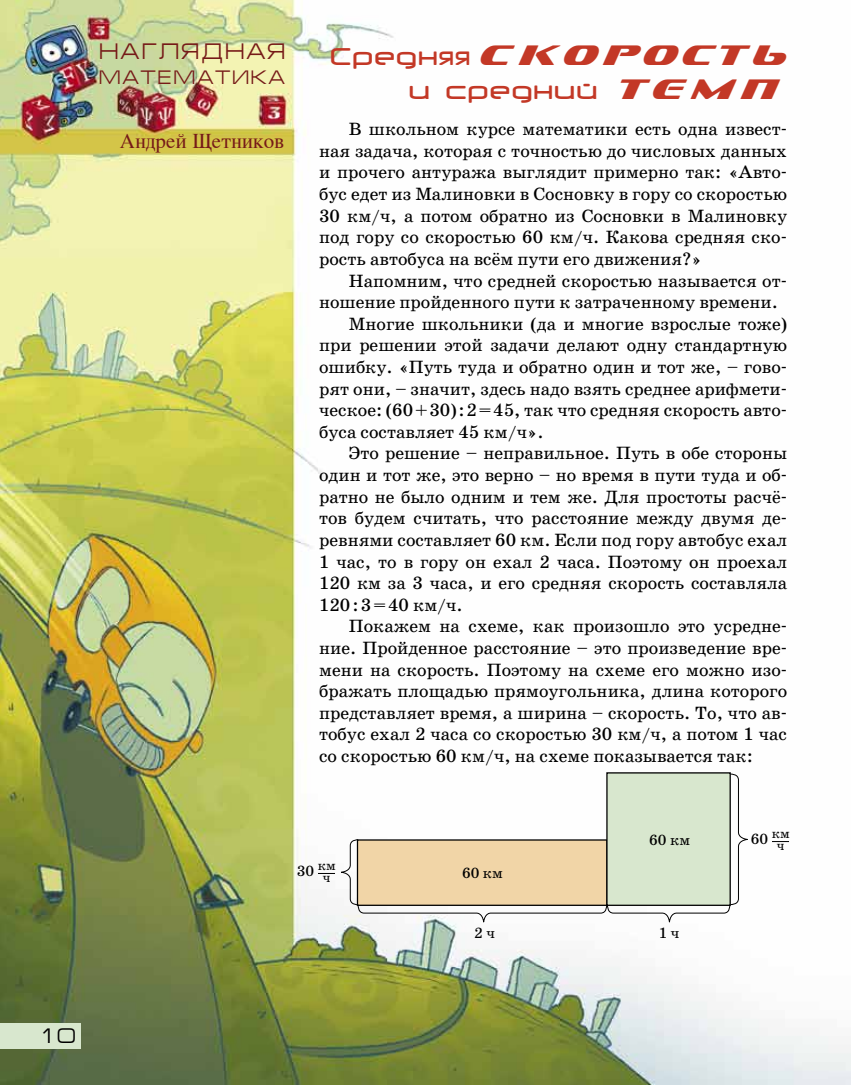
<style>
.page{position:relative;width:851px;height:1085px;background:#fff}
.page>*{position:absolute;margin:0;border:0;box-sizing:border-box;transform-origin:0 0}
.t1{font:italic 28.5px "DS Sofachrome";color:#c33826}
.t2{font:500 27px "Neuropol";color:#c33826}
.t3{font:22.5px "Europe Ext";letter-spacing:.08em;color:#761a18}
.t4{font:21px "Times CY";letter-spacing:.01em;color:#761a18}
.t5{font:21px "Europe Ext";color:#000}
.t6{font:19.5px "Europe Ext";letter-spacing:.08em;color:#761a18}
.t7{font:18px/21.6px "School Book C";color:#000;text-align:justify}
.t8{font:15px "School Book C";color:#000}
.t9{font:13.5px "School Book C";color:#000}
.s1{font-family:"Neuropol";font-weight:500;font-style:normal;font-size:27px}
.s2{font-family:"DS Sofachrome";font-weight:400;font-style:italic;font-size:28.5px}
</style>
<div class="page">
<img style="left:0;top:0;width:850px;height:1084px">
<div style="left:0;top:1023px;width:81px;height:25px;background:#d8e7ce"></div>
<svg style="left:336px;top:773px;width:416px;height:153px"></svg>
<svg style="left:318px;top:873px;width:17px;height:1px"></svg>
<svg style="left:771px;top:841px;width:17px;height:1px"></svg>
<p class="t3" style="left:99px;top:39px;width:188px">НАГЛЯДНАЯ</p>
<p class="t6" style="left:99px;top:67px;width:188px">МАТЕМАТИКА</p>
<p class="t4" style="left:120px;top:128px;width:166px">Андрей Щетников</p>
<h1 class="t1" style="left:329px;top:40px;width:460px"><span class="s1">Средняя</span> скорость</h1>
<h2 class="t2" style="left:408px;top:79px;width:375px">и средний <span class="s2">темп</span></h2>
<p class="t7" style="left:319px;top:118px;width:469px;text-indent:30px">В школьном курсе математики есть одна извест&shy;ная задача, которая с точностью до числовых данных и прочего антуража выглядит примерно так: «Авто&shy;бус едет из Малиновки в Сосновку в гору со скоростью 30 км/ч, а потом обратно из Сосновки в Малиновку под гору со скоростью 60 км/ч. Какова средняя ско&shy;рость автобуса на всём пути его движения?»</p>
<p class="t7" style="left:349px;top:270px;width:439px">Напомним, что средней скоростью называется от-</p>
<p class="t7" style="left:319px;top:291px;width:460px">ношение пройденного пути к затраченному времени.</p>
<p class="t7" style="left:349px;top:313px;width:439px">Многие школьники (да и многие взрослые тоже)</p>
<p class="t7" style="left:319px;top:334px;width:469px">при решении этой задачи делают одну стандартную</p>
<p class="t7" style="left:319px;top:356px;width:469px">ошибку. «Путь туда и обратно один и тот же, – гово-</p>
<p class="t7" style="left:319px;top:378px;width:469px">рят они, – значит, здесь надо взять среднее арифмети-</p>
<p class="t7" style="left:319px;top:399px;width:469px">ческое: (60+30):2=45, так что средняя скорость авто-</p>
<p class="t7" style="left:319px;top:421px;width:226px">буса составляет 45 км/ч».</p>
<p class="t7" style="left:349px;top:442px;width:439px">Это решение – неправильное. Путь в обе стороны</p>
<p class="t7" style="left:319px;top:464px;width:469px">один и тот же, это верно – но время в пути туда и об-</p>
<p class="t7" style="left:319px;top:486px;width:469px">ратно не было одним и тем же. Для простоты расчё-</p>
<p class="t7" style="left:319px;top:507px;width:469px">тов будем считать, что расстояние между двумя де-</p>
<p class="t7" style="left:319px;top:529px;width:469px">ревнями составляет 60 км. Если под гору автобус ехал</p>
<p class="t7" style="left:319px;top:550px;width:469px">1 час, то в гору он ехал 2 часа. Поэтому он проехал</p>
<p class="t7" style="left:319px;top:572px;width:469px">120 км за 3 часа, и его средняя скорость составляла</p>
<p class="t7" style="left:319px;top:594px;width:145px">120:3=40 км/ч.</p>
<p class="t7" style="left:349px;top:615px;width:439px">Покажем на схеме, как произошло это усредне-</p>
<p class="t7" style="left:319px;top:637px;width:469px">ние. Пройденное расстояние – это произведение вре-</p>
<p class="t7" style="left:319px;top:658px;width:469px">мени на скорость. Поэтому на схеме его можно изо-</p>
<p class="t7" style="left:319px;top:680px;width:469px">бражать площадью прямоугольника, длина которого</p>
<p class="t7" style="left:319px;top:702px;width:469px">представляет время, а ширина – скорость. То, что ав-</p>
<p class="t7" style="left:319px;top:723px;width:469px">тобус ехал 2 часа со скоростью 30 км/ч, а потом 1 час</p>
<p class="t7" style="left:319px;top:745px;width:435px">со скоростью 60 км/ч, на схеме показывается так:</p>
<p class="t8" style="left:297px;top:862px;width:40px">30 <sup>км</sup></p>
<p class="t9" style="left:323px;top:870px;width:9px">ч</p>
<p class="t8" style="left:462px;top:864px;width:42px">60 км</p>
<p class="t8" style="left:649px;top:831px;width:42px">60 км</p>
<p class="t8" style="left:474px;top:924px;width:22px">2 ч</p>
<p class="t8" style="left:658px;top:924px;width:22px">1 ч</p>
<p class="t8" style="left:750px;top:831px;width:40px">60 <sup>км</sup></p>
<p class="t9" style="left:776px;top:838px;width:9px">ч</p>
<p class="t5" style="left:39px;top:1024px;width:39px">10</p>
</div>
